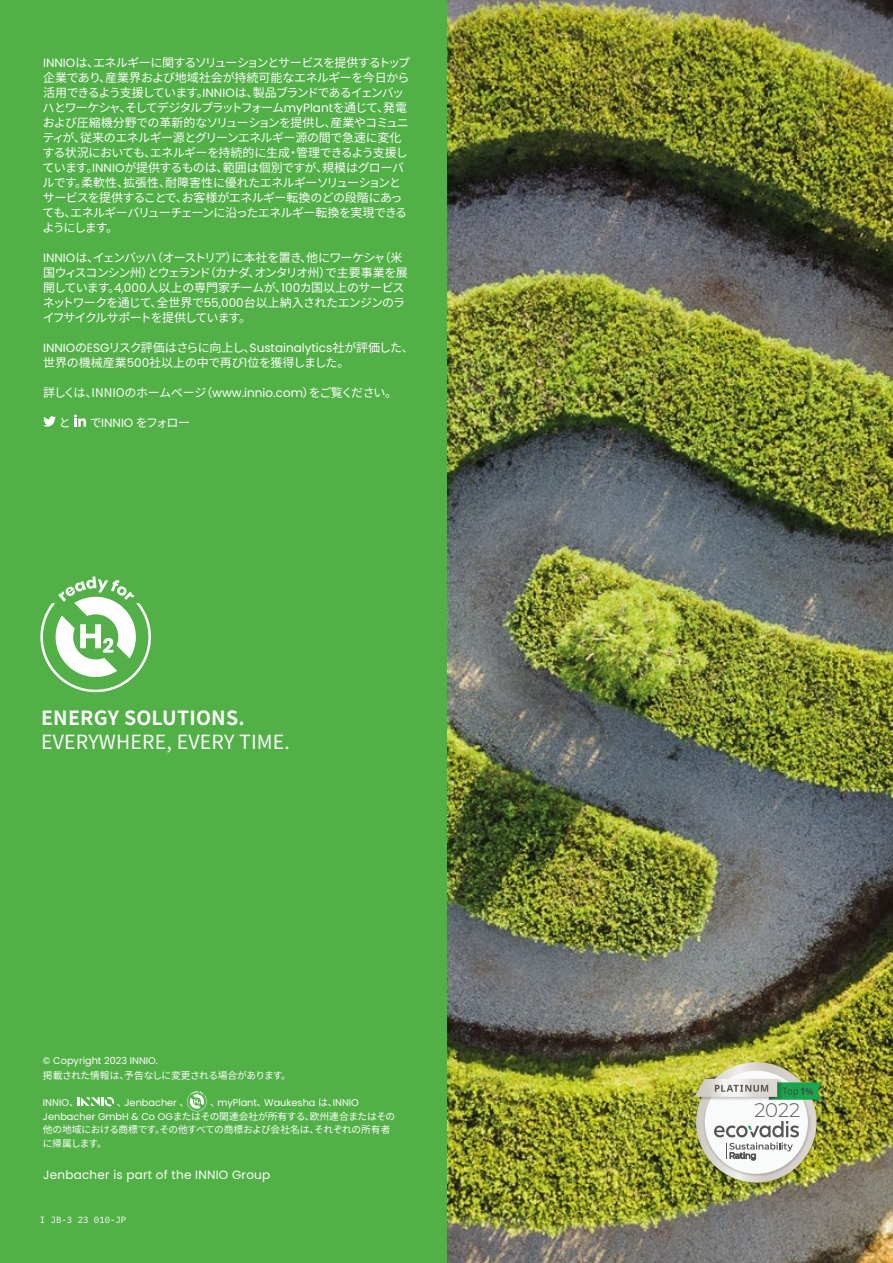
<style>
.page{position:relative;width:893px;height:1263px;background:#fff}
.page>*{position:absolute;margin:0;border:0;box-sizing:border-box;transform-origin:0 0}
.t1{font:300 19.65px "Montserrat";color:#5c5b5b}
.t2{font:19.5px "Noto Sans CJ Kjp";letter-spacing:.01em;color:#fff}
.t3{font:700 19.5px "Noto Sans CJ Kjp";letter-spacing:.01em;color:#fff}
.t4{font:12px/15px "Noto Sans CJ Kjp";letter-spacing:-.055em;color:#fff}
.t5{font:12px "Poppins";color:#fff}
.t6{font:12px "Noto Sans CJ Kjp";letter-spacing:-.035em;color:#fff}
.t7{font:12px "Poppins";letter-spacing:.02em;color:#fff}
.t8{font:12px "Noto Sans CJ Kjp";letter-spacing:-.015em;color:#fff}
.t9{font:9.75px/13.5px "Noto Sans CJ Kjp";letter-spacing:-.025em;color:#fff}
.t10{font:9.75px "Poppins";color:#fff}
.t11{font:9px "IBM Plex Mono";color:#fff}
.s1{font-family:"Poppins"}
.s2{font-family:"Noto Sans CJ Kjp"}
</style>
<div class="page">
<img style="left:446px;top:0;width:447px;height:1263px">
<div style="left:0;top:0;width:446px;height:1263px;background:#51b046"></div>
<svg style="left:40px;top:576px;width:111px;height:116px"></svg>
<svg style="left:74px;top:415px;width:12px;height:12px"></svg>
<svg style="left:43px;top:416px;width:13px;height:11px"></svg>
<svg style="left:77px;top:1097px;width:37px;height:9px"></svg>
<svg style="left:187px;top:1090px;width:20px;height:21px"></svg>
<img style="left:694px;top:1060px;width:125px;height:125px">
<svg style="left:696px;top:1062px;width:120px;height:120px"></svg>
<img style="left:703px;top:1069px;width:107px;height:107px">
<div style="left:705px;top:1071px;width:103px;height:103px;background:#f9fafa;border-radius:50%"></div>
<svg style="left:714px;top:1121px;width:85px;height:39px"></svg>
<img style="left:695px;top:1100px;width:15px;height:2px">
<svg style="left:694px;top:1075px;width:129px;height:25px"></svg>
<p class="t4" style="left:42px;top:55px;width:369px"><span class="s1">INNIO</span>は、エネルギーに関するソリューションとサービスを提供するトップ企業であり、産業界および地域社会が持続可能なエネルギーを今日から活用できるよう支援しています。<span class="s1">INNIO</span>は、製品ブランドであるイェンバッハとワーケシャ、そしてデジタルプラットフォーム<span class="s1">myPlant</span>を通じて、発電および圧縮機分野での革新的なソリューションを提供し、産業やコミュニティが、従来のエネルギー源とグリーンエネルギー源の間で急速に変化する状況においても、エネルギーを持続的に生成・管理できるよう支援しています。<span class="s1">INNIO</span>が提供するものは、範囲は個別ですが、規模はグローバルです。柔軟性、拡張性、耐障害性に優れたエネルギーソリューションとサービスを提供することで、お客様がエネルギー転換のどの段階にあっても、エネルギーバリューチェーンに沿ったエネルギー転換を実現できるようにします。</p>
<p class="t4" style="left:43px;top:250px;width:367px"><span class="s1">INNIO</span>は、イェンバッハ（オーストリア）に本社を置き、他にワーケシャ（米国ウィスコンシン州）とウェランド（カナダ、オンタリオ州）で主要事業を展開しています。<span class="s1">4,000</span>人以上の専門家チームが、<span class="s1">100</span>カ国以上のサービスネットワークを通じて、全世界で<span class="s1">55,000</span>台以上納入されたエンジンのライフサイクルサポートを提供しています。</p>
<p class="t5" style="left:43px;top:340px;width:372px">INNIO<span class="s2">の</span>ESG<span class="s2">リスク評価はさらに向上し、</span>Sustainalytics<span class="s2">社が評価した、</span></p>
<p class="t8" style="left:43px;top:355px;width:308px">世界の機械産業<span class="s1">500</span>社以上の中で再び<span class="s1">1</span>位を獲得しました。</p>
<p class="t6" style="left:43px;top:385px;width:356px">詳しくは、INNIOのホームページ（<span class="s1">www.innio.com</span>）をご覧ください。</p>
<p class="t4" style="left:59px;top:415px;width:13px">と</p>
<p class="t4" style="left:90px;top:415px;width:102px">で<span class="s1">INNIO</span> をフォロー</p>
<h2 class="t3" style="left:41px;top:707px;width:205px">ENERGY SOLUTIONS.</h2>
<h2 class="t2" style="left:41px;top:731px;width:251px">EVERYWHERE, EVERY TIME.</h2>
<p class="t10" style="left:43px;top:1055px;width:117px">© Copyright 2023 INNIO.</p>
<p class="t9" style="left:43px;top:1069px;width:250px">掲載された情報は、予告なしに変更される場合があります。</p>
<p class="t10" style="left:43px;top:1097px;width:37px">INNIO<span class="s2">、</span></p>
<p class="t10" style="left:117px;top:1097px;width:74px"><span class="s2">、</span>Jenbacher <span class="s2">、</span></p>
<p class="t10" style="left:210px;top:1097px;width:150px"><span class="s2">、</span>myPlant<span class="s2">、</span>Waukesha <span class="s2">は、</span>INNIO</p>
<p class="t9" style="left:43px;top:1109px;width:354px"><span class="s1">Jenbacher GmbH &amp; Co OG</span>またはその関連会社が所有する、欧州連合またはその他の地域における商標です。その他すべての商標および会社名は、それぞれの所有者に帰属します。</p>
<p class="t7" style="left:43px;top:1168px;width:229px">Jenbacher is part of the INNIO Group</p>
<p class="t11" style="left:40px;top:1213px;width:88px">I JB-3 23 010-JP</p>
<h1 class="t1" style="left:754px;top:1097px;width:47px">2022</h1>
</div>
